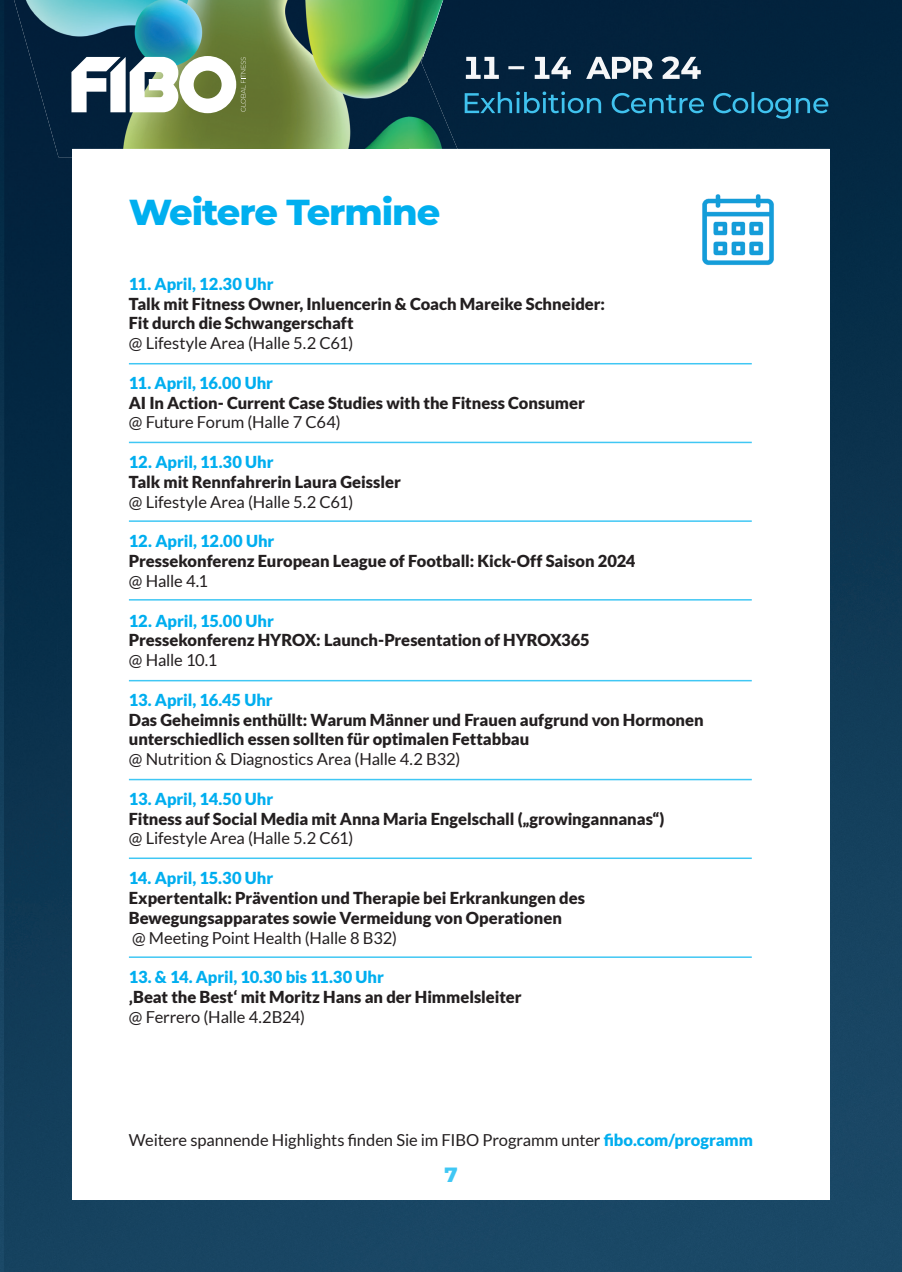
<style>
.page{position:relative;width:902px;height:1272px;background:#fff}
.page>*{position:absolute;margin:0;border:0;box-sizing:border-box;transform-origin:0 0}
.t1{font:800 36.75px "Montserrat";letter-spacing:-.03em;color:#00afef}
.t2{font:800 21px "Montserrat";color:#40c7f4}
.t3{font:900 16.5px/19.8px "Lato";letter-spacing:-.005em;color:#231f20}
.t4{font:16.5px "Lato";letter-spacing:-.01em;color:#231f20}
.t5{font:900 16.5px "Lato";color:#00aeef}
.s1{font-weight:900;color:#00aeef}
</style>
<div class="page">
<img style="left:0;top:0;width:57px;height:1271px">
<div style="left:457px;top:0;width:233px;height:106px;background:#02213c"></div>
<div style="left:690px;top:0;width:211px;height:159px;background:#02243f"></div>
<div style="left:57px;top:157px;width:15px;height:584px;background:#042944"></div>
<div style="left:457px;top:106px;width:234px;height:43px;background:#02243e"></div>
<img style="left:830px;top:159px;width:71px;height:953px">
<img style="left:57px;top:741px;width:52px;height:530px">
<div style="left:796px;top:1112px;width:105px;height:159px;background:#1a4866"></div>
<div style="left:109px;top:1200px;width:687px;height:71px;background:#194765"></div>
<img style="left:14px;top:0;width:197px;height:157px">
<img style="left:211px;top:0;width:246px;height:149px">
<div style="left:72px;top:149px;width:757px;height:1050px;background:#fff"></div>
<svg style="left:71px;top:56px;width:174px;height:57px"></svg>
<img style="left:466px;top:56px;width:234px;height:23px">
<img style="left:464px;top:91px;width:364px;height:28px">
<hr style="left:129px;top:363px;width:622px;height:1px;background:#40c7f4">
<hr style="left:129px;top:441px;width:622px;height:2px;background:#40c7f4">
<hr style="left:129px;top:520px;width:622px;height:2px;background:#40c7f4">
<hr style="left:129px;top:599px;width:622px;height:1px;background:#40c7f4">
<hr style="left:129px;top:680px;width:622px;height:1px;background:#40c7f4">
<hr style="left:129px;top:778px;width:622px;height:2px;background:#40c7f4">
<hr style="left:129px;top:857px;width:622px;height:2px;background:#40c7f4">
<hr style="left:129px;top:956px;width:622px;height:1px;background:#40c7f4">
<img style="left:702px;top:194px;width:72px;height:72px">
<h1 class="t1" style="left:129px;top:185px;width:313px">Weitere Termine</h1>
<p class="t5" style="left:129px;top:274px;width:146px">11. April, 12.30 Uhr</p>
<p class="t3" style="left:129px;top:293px;width:477px">Talk mit Fitness Owner, Inluencerin &amp; Coach Mareike Schneider:<br>Fit durch die Schwangerschaft</p>
<p class="t4" style="left:129px;top:334px;width:226px">@ Lifestyle Area (Halle 5.2 C61)</p>
<p class="t5" style="left:129px;top:373px;width:146px">11. April, 16.00 Uhr</p>
<p class="t3" style="left:129px;top:392px;width:457px">AI In Action- Current Case Studies with the Fitness Consumer</p>
<p class="t4" style="left:129px;top:413px;width:213px">@ Future Forum (Halle 7 C64)</p>
<p class="t5" style="left:129px;top:452px;width:146px">12. April, 11.30 Uhr</p>
<p class="t3" style="left:129px;top:471px;width:273px">Talk mit Rennfahrerin Laura Geissler</p>
<p class="t4" style="left:129px;top:492px;width:226px">@ Lifestyle Area (Halle 5.2 C61)</p>
<p class="t5" style="left:129px;top:531px;width:147px">12. April, 12.00 Uhr</p>
<p class="t3" style="left:129px;top:551px;width:508px">Pressekonferenz European League of Football: Kick-Off Saison 2024</p>
<p class="t4" style="left:129px;top:571px;width:81px">@ Halle 4.1</p>
<p class="t5" style="left:129px;top:611px;width:146px">12. April, 15.00 Uhr</p>
<p class="t3" style="left:129px;top:630px;width:462px">Pressekonferenz HYROX: Launch-Presentation of HYROX365</p>
<p class="t4" style="left:129px;top:651px;width:90px">@ Halle 10.1</p>
<p class="t5" style="left:129px;top:690px;width:145px">13. April, 16.45 Uhr</p>
<p class="t3" style="left:129px;top:709px;width:576px">Das Geheimnis enthüllt: Warum Männer und Frauen aufgrund von Hormonen unterschiedlich essen sollten für optimalen Fettabbau</p>
<p class="t4" style="left:129px;top:750px;width:333px">@ Nutrition &amp; Diagnostics Area (Halle 4.2 B32)</p>
<p class="t5" style="left:129px;top:789px;width:146px">13. April, 14.50 Uhr</p>
<p class="t3" style="left:129px;top:808px;width:537px">Fitness auf Social Media mit Anna Maria Engelschall („growingannanas“)</p>
<p class="t4" style="left:129px;top:829px;width:226px">@ Lifestyle Area (Halle 5.2 C61)</p>
<p class="t5" style="left:129px;top:868px;width:146px">14. April, 15.30 Uhr</p>
<p class="t3" style="left:129px;top:887px;width:457px">Expertentalk: Prävention und Therapie bei Erkrankungen des<br>Bewegungsapparates sowie Vermeidung von Operationen</p>
<p class="t4" style="left:132px;top:928px;width:266px">@ Meeting Point Health (Halle 8 B32)</p>
<p class="t5" style="left:129px;top:967px;width:256px">13. &amp; 14. April, 10.30 bis 11.30 Uhr</p>
<p class="t3" style="left:129px;top:986px;width:394px">‚Beat the Best‘ mit Moritz Hans an der Himmelsleiter</p>
<p class="t4" style="left:129px;top:1007px;width:178px">@ Ferrero (Halle 4.2B24)</p>
<p class="t4" style="left:129px;top:1130px;width:625px">Weitere spannende Highlights finden Sie im FIBO Programm unter <span class="s1">fibo.com/programm</span></p>
<p class="t2" style="left:444px;top:1158px;width:15px">7</p>
</div>
